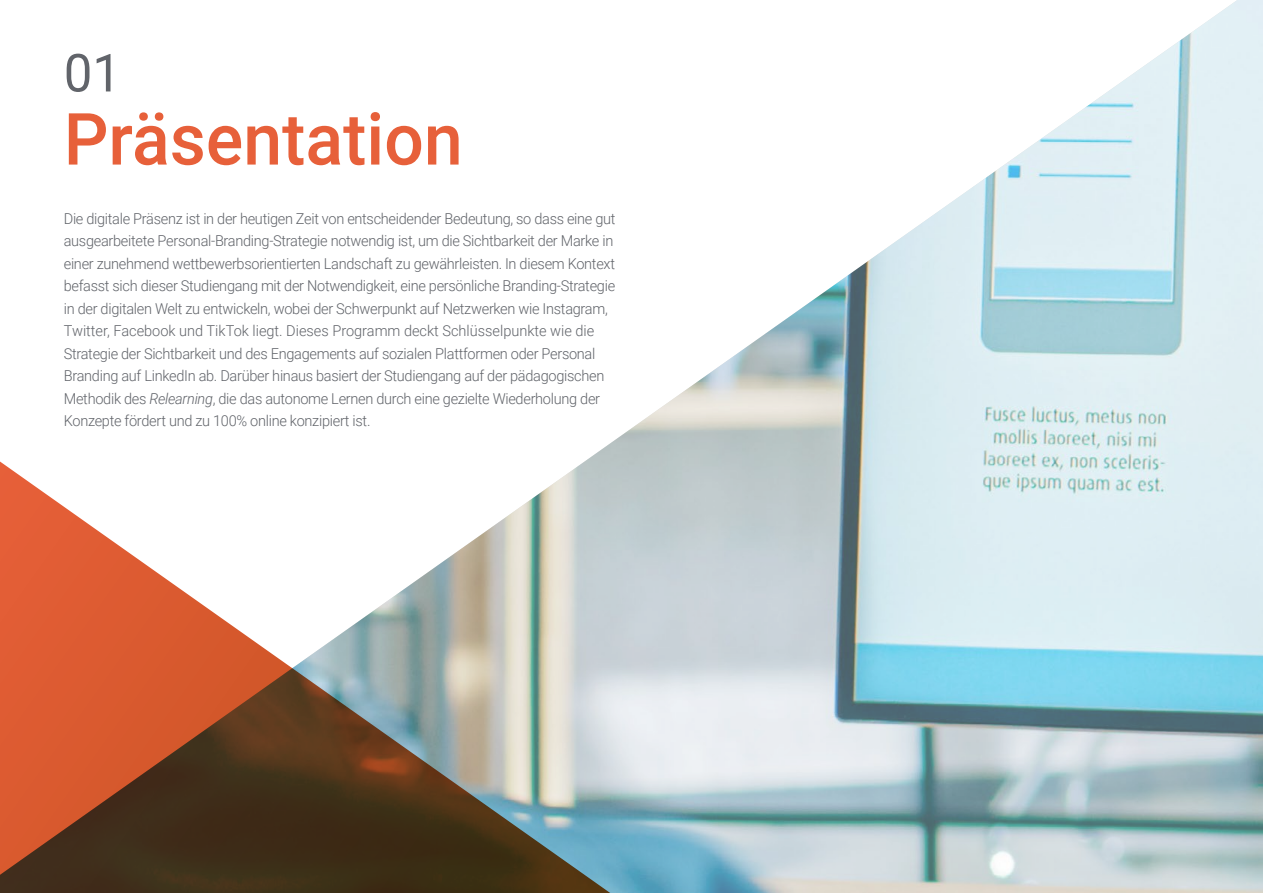
<style>
.page{position:relative;width:1263px;height:893px;background:#fff}
.page>*{position:absolute;margin:0;border:0;box-sizing:border-box;transform-origin:0 0}
.t1{font:500 72px "Roboto";color:#e7603a}
.t2{font:52.5px "Roboto";color:#61646a}
.t3{font:300 15px/22.5px "Roboto";letter-spacing:-.02em;color:#61646a}
.s1{font-style:italic}
</style>
<div class="page">
<img style="left:607px;top:0;width:656px;height:893px">
<svg style="left:0;top:446px;width:640px;height:447px"></svg>
<h2 class="t2" style="left:64px;top:36px;width:59px">01</h2>
<h1 class="t1" style="left:64px;top:89px;width:400px">Präsentation</h1>
<p class="t3" style="left:64px;top:207px;width:553px">Die digitale Präsenz ist in der heutigen Zeit von entscheidender Bedeutung, so dass eine gut ausgearbeitete Personal-Branding-Strategie notwendig ist, um die Sichtbarkeit der Marke in einer zunehmend wettbewerbsorientierten Landschaft zu gewährleisten. In diesem Kontext befasst sich dieser Studiengang mit der Notwendigkeit, eine persönliche Branding-Strategie in der digitalen Welt zu entwickeln, wobei der Schwerpunkt auf Netzwerken wie Instagram, Twitter, Facebook und TikTok liegt. Dieses Programm deckt Schlüsselpunkte wie die Strategie der Sichtbarkeit und des Engagements auf sozialen Plattformen oder Personal Branding auf LinkedIn ab. Darüber hinaus basiert der Studiengang auf der pädagogischen Methodik des <span class="s1">Relearning</span>, die das autonome Lernen durch eine gezielte Wiederholung der Konzepte fördert und zu 100% online konzipiert ist.</p>
</div>
